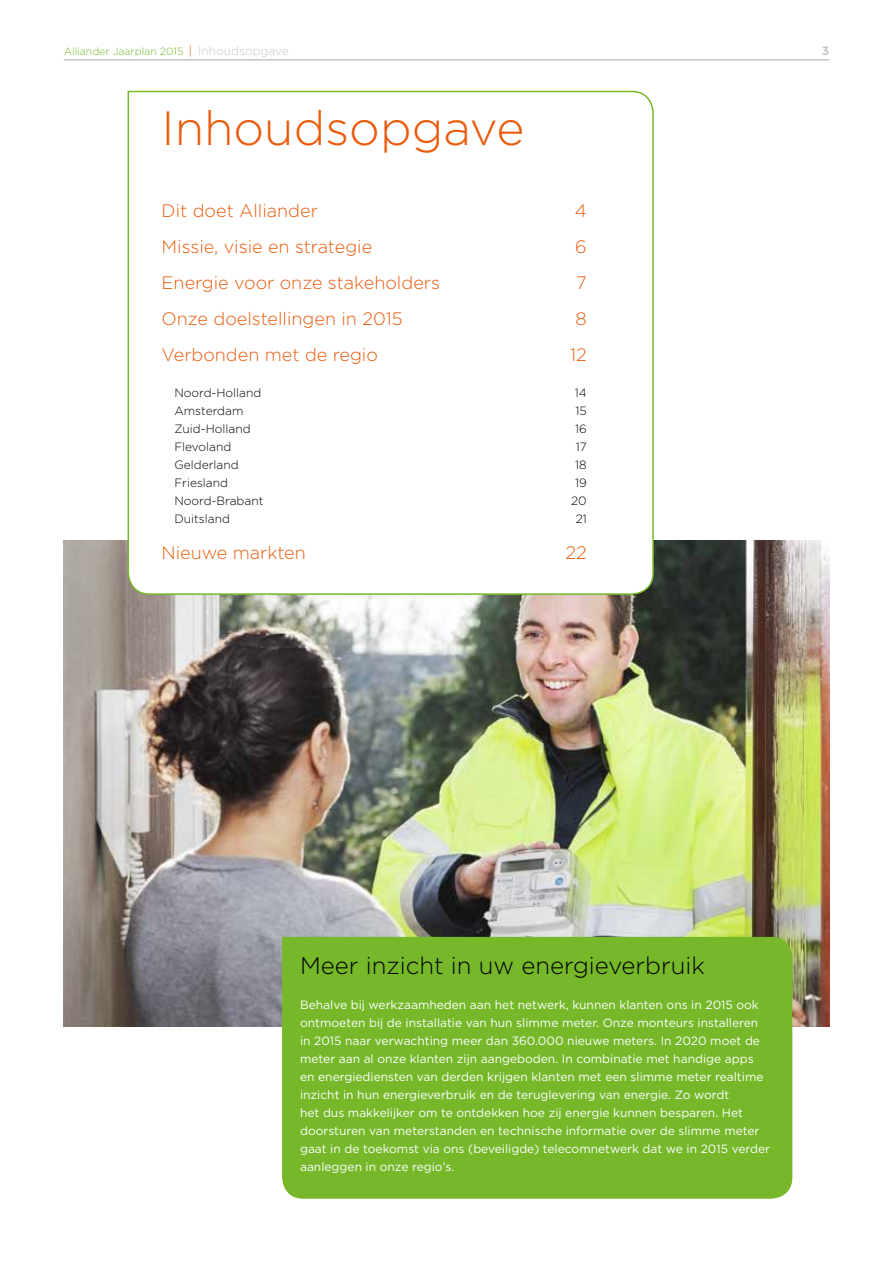
<style>
.page{position:relative;width:893px;height:1263px;background:#fff}
.page>*{position:absolute;margin:0;border:0;box-sizing:border-box;transform-origin:0 0}
.t1{font:300 48px "Gotham";color:#ea5b0b}
.t2{font:300 24px "Gotham";color:#000}
.t3{font:300 18px "Gotham";color:#ea5b0b}
.t4{font:12px/18px "Gotham";color:#fff}
.t5{font:300 12px "Gotham";color:#000}
.t6{font:700 12px "Gotham";color:#c6c6c6}
.t7{font:300 10.5px "Gotham";color:#76b82a}
.s1{font-size:12px;color:#ea5b0b}
.s2{font-size:12px;color:#c6c6c6}
</style>
<div class="page">
<img style="left:64px;top:541px;width:765px;height:486px">
<svg style="left:127px;top:90px;width:527px;height:506px"></svg>
<div style="left:282px;top:937px;width:510px;height:262px;background:#76b82a"></div>
<hr style="left:64px;top:59px;width:765px;height:2px;background:#c6c6c6">
<p class="t7" style="left:64px;top:44px;width:227px">Alliander Jaarplan 2015 <span class="s1">|</span> <span class="s2">Inhoudsopgave</span></p>
<p class="t6" style="left:822px;top:43px;width:9px">3</p>
<h1 class="t1" style="left:162px;top:97px;width:364px">Inhoudsopgave</h1>
<h3 class="t3" style="left:162px;top:199px;width:158px">Dit doet Alliander</h3>
<h3 class="t3" style="left:575px;top:199px;width:13px">4</h3>
<h3 class="t3" style="left:162px;top:235px;width:212px">Missie, visie en strategie</h3>
<h3 class="t3" style="left:575px;top:235px;width:13px">6</h3>
<h3 class="t3" style="left:162px;top:271px;width:280px">Energie voor onze stakeholders</h3>
<h3 class="t3" style="left:576px;top:271px;width:12px">7</h3>
<h3 class="t3" style="left:162px;top:307px;width:242px">Onze doelstellingen in 2015</h3>
<h3 class="t3" style="left:575px;top:307px;width:13px">8</h3>
<h3 class="t3" style="left:162px;top:343px;width:218px">Verbonden met de regio</h3>
<h3 class="t3" style="left:570px;top:343px;width:18px">12</h3>
<p class="t5" style="left:174px;top:385px;width:89px">Noord-Holland</p>
<p class="t5" style="left:575px;top:385px;width:13px">14</p>
<p class="t5" style="left:174px;top:403px;width:71px">Amsterdam</p>
<p class="t5" style="left:575px;top:403px;width:13px">15</p>
<p class="t5" style="left:174px;top:421px;width:78px">Zuid-Holland</p>
<p class="t5" style="left:575px;top:421px;width:13px">16</p>
<p class="t5" style="left:174px;top:439px;width:59px">Flevoland</p>
<p class="t5" style="left:576px;top:439px;width:13px">17</p>
<p class="t5" style="left:174px;top:457px;width:66px">Gelderland</p>
<p class="t5" style="left:575px;top:457px;width:13px">18</p>
<p class="t5" style="left:174px;top:475px;width:55px">Friesland</p>
<p class="t5" style="left:575px;top:475px;width:13px">19</p>
<p class="t5" style="left:174px;top:493px;width:91px">Noord-Brabant</p>
<p class="t5" style="left:571px;top:493px;width:17px">20</p>
<p class="t5" style="left:174px;top:511px;width:57px">Duitsland</p>
<p class="t5" style="left:576px;top:511px;width:13px">21</p>
<h3 class="t3" style="left:162px;top:541px;width:146px">Nieuwe markten</h3>
<h3 class="t3" style="left:566px;top:541px;width:23px">22</h3>
<h2 class="t2" style="left:300px;top:950px;width:406px">Meer inzicht in uw energieverbruik</h2>
<p class="t4" style="left:300px;top:995px;width:471px">Behalve bij werkzaamheden aan het netwerk, kunnen klanten ons in 2015 ook ontmoeten bij de installatie van hun slimme meter. Onze monteurs installeren in 2015 naar verwachting meer dan 360.000 nieuwe meters. In 2020 moet de meter aan al onze klanten zijn aangeboden. In combinatie met handige apps en energiediensten van derden krijgen klanten met een slimme meter realtime inzicht in hun energieverbruik en de teruglevering van energie. Zo wordt<br>het dus makkelijker om te ontdekken hoe zij energie kunnen besparen. Het doorsturen van meterstanden en technische informatie over de slimme meter gaat in de toekomst via ons (beveiligde) telecomnetwerk dat we in 2015 verder aanleggen in onze regio’s.</p>
</div>
